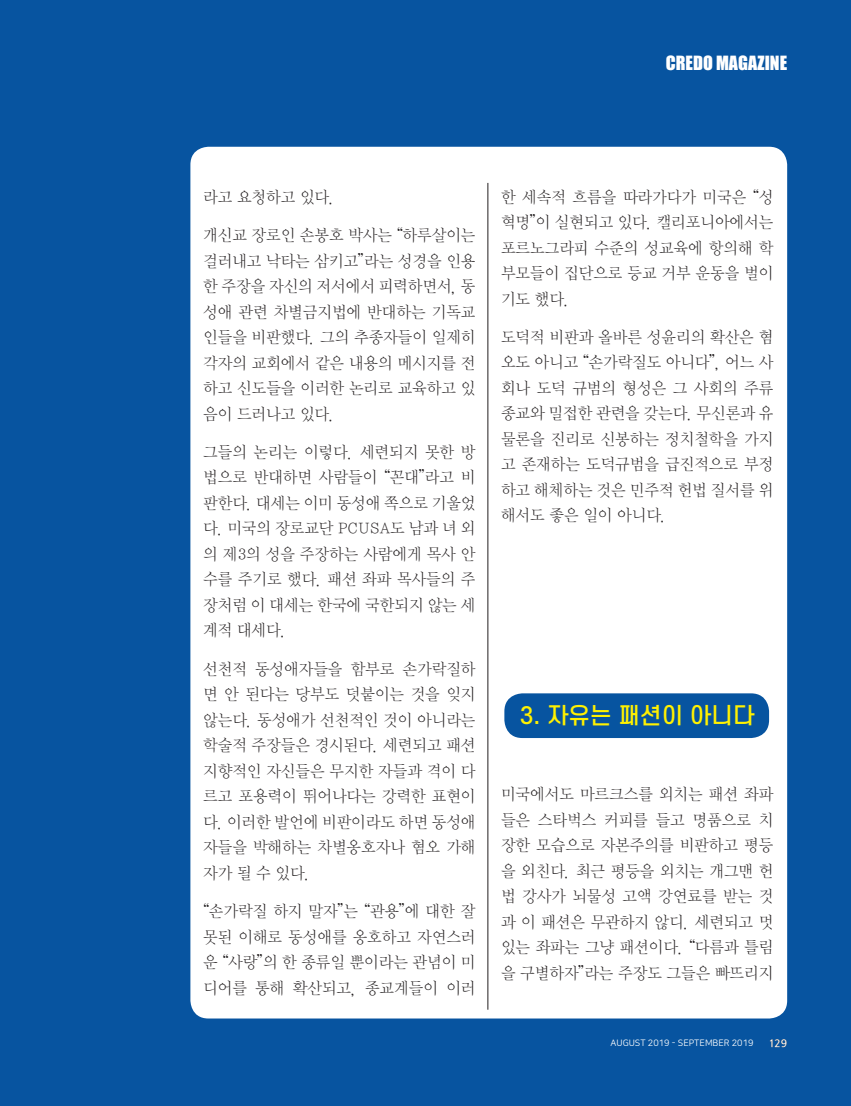
<style>
.page{position:relative;width:851px;height:1106px;background:#fff}
.page>*{position:absolute;margin:0;border:0;box-sizing:border-box;transform-origin:0 0}
.t1{font:500 22.5px "S Core Dream 5";color:#fff101}
.t2{font:18px "Impact";color:#fff}
.t3{font:16.5px/25.5px "KBI Zmjo L";color:#231f20;text-align:justify}
.t4{font:10.5px "KBI Zgo M";color:#fff}
.t5{font:9px "Nanum Square Round R";color:#fff}
</style>
<div class="page">
<div style="left:0;top:0;width:850px;height:1106px;background:#0754a0"></div>
<div style="left:190px;top:147px;width:597px;height:871px;background:#fff;border-radius:18px"></div>
<div style="left:504px;top:693px;width:265px;height:45px;background:#0754a0;border-radius:18px"></div>
<hr style="left:487px;top:183px;width:1px;height:826px;background:#231f20">
<p class="t2" style="left:665px;top:48px;width:123px">CREDO MAGAZINE</p>
<p class="t3" style="left:203px;top:183px;width:133px">라고 요청하고 있다.</p>
<p class="t3" style="left:203px;top:221px;width:274px">개신교 장로인 손봉호 박사는 “하루살이는 걸러내고 낙타는 삼키고”라는 성경을 인용 한 주장을 자신의 저서에서 피력하면서, 동 성애 관련 차별금지법에 반대하는 기독교 인들을 비판했다. 그의 추종자들이 일제히 각자의 교회에서 같은 내용의 메시지를 전 하고 신도들을 이러한 논리로 교육하고 있 음이 드러나고 있다.</p>
<p class="t3" style="left:203px;top:438px;width:274px">그들의 논리는 이렇다. 세련되지 못한 방 법으로 반대하면 사람들이 “꼰대”라고 비 판한다. 대세는 이미 동성애 쪽으로 기울었 다. 미국의 장로교단 PCUSA도 남과 녀 외 의 제3의 성을 주장하는 사람에게 목사 안 수를 주기로 했다. 패션 좌파 목사들의 주 장처럼 이 대세는 한국에 국한되지 않는 세 계적 대세다.</p>
<p class="t3" style="left:203px;top:655px;width:274px">선천적 동성애자들을 함부로 손가락질하 면 안 된다는 당부도 덧붙이는 것을 잊지 않는다. 동성애가 선천적인 것이 아니라는 학술적 주장들은 경시된다. 세련되고 패션 지향적인 자신들은 무지한 자들과 격이 다 르고 포용력이 뛰어나다는 강력한 표현이 다. 이러한 발언에 비판이라도 하면 동성애 자들을 박해하는 차별옹호자나 혐오 가해 자가 될 수 있다.</p>
<p class="t3" style="left:203px;top:897px;width:274px">“손가락질 하지 말자”는 “관용”에 대한 잘 못된 이해로 동성애를 옹호하고 자연스러 운 “사랑”의 한 종류일 뿐이라는 관념이 미 디어를 통해 확산되고, 종교계들이 이러</p>
<p class="t3" style="left:501px;top:183px;width:274px">한 세속적 흐름을 따라가다가 미국은 “성 혁명”이 실현되고 있다. 캘리포니아에서는 포르노그라피 수준의 성교육에 항의해 학 부모들이 집단으로 등교 거부 운동을 벌이 기도 했다.</p>
<p class="t3" style="left:501px;top:323px;width:274px">도덕적 비판과 올바른 성윤리의 확산은 혐 오도 아니고 “손가락질도 아니다”, 어느 사 회나 도덕 규범의 형성은 그 사회의 주류 종교와 밀접한 관련을 갖는다. 무신론과 유 물론을 진리로 신봉하는 정치철학을 가지 고 존재하는 도덕규범을 급진적으로 부정 하고 해체하는 것은 민주적 헌법 질서를 위 해서도 좋은 일이 아니다.</p>
<h1 class="t1" style="left:519px;top:698px;width:236px">3. 자유는 패션이 아니다</h1>
<p class="t3" style="left:501px;top:780px;width:274px">미국에서도 마르크스를 외치는 패션 좌파 들은 스타벅스 커피를 들고 명품으로 치 장한 모습으로 자본주의를 비판하고 평등 을 외친다. 최근 평등을 외치는 개그맨 헌 법 강사가 뇌물성 고액 강연료를 받는 것 과 이 패션은 무관하지 않디. 세련되고 멋 있는 좌파는 그냥 패션이다. “다름과 틀림 을 구별하자”라는 주장도 그들은 빠뜨리지</p>
<p class="t5" style="left:610px;top:1038px;width:144px">AUGUST 2019 - SEPTEMBER 2019</p>
<p class="t4" style="left:769px;top:1035px;width:19px">129</p>
</div>
